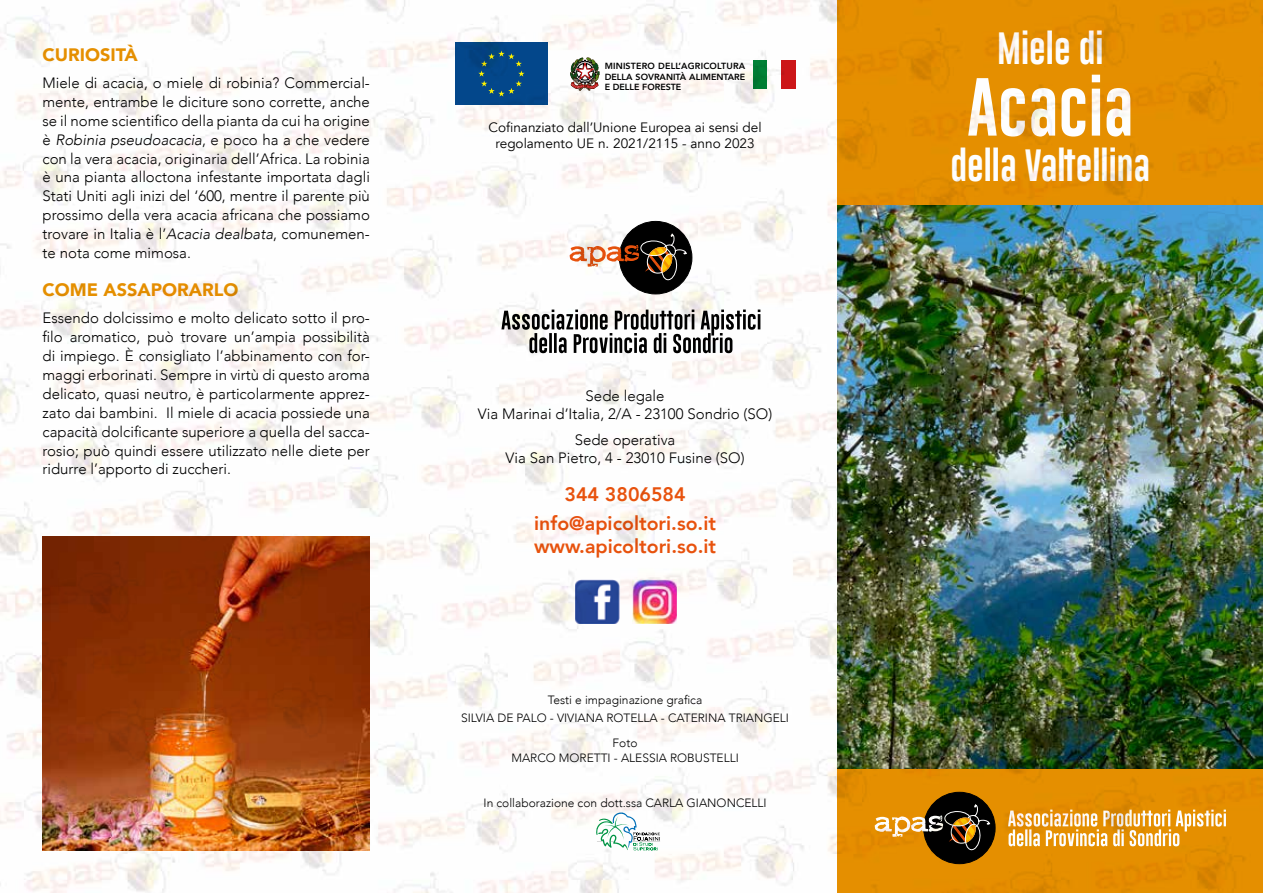
<style>
.page{position:relative;width:1263px;height:893px;background:#fff}
.page>*{position:absolute;margin:0;border:0;box-sizing:border-box;transform-origin:0 0}
.t1{font:60px "Gobold Lowplus";color:#fff}
.t2{font:33px "Gobold Lowplus";color:#fff}
.t3{font:800 19.5px/29px "Avenir";color:#e9530e;text-align:center}
.t4{font:900 18px "Avenir";color:#e69000}
.t5{font:300 15px/18.9px "Avenir";color:#000;text-align:justify}
.t6{font:13.5px/16.4px "Avenir";color:#000;text-align:center}
.t7{font:300 12px/17.4px "Avenir";color:#000;text-align:center}
.t8{font:800 8.85px/10.6px "Avenir";color:#000;text-align:justify}
.s1{font-style:italic}
</style>
<div class="page">
<img style="left:0;top:0;width:1263px;height:893px">
<p class="t4" style="left:43px;top:39px;width:97px">CURIOSITÀ</p>
<p class="t5" style="left:43px;top:73px;width:329px">Miele di acacia, o miele di robinia? Commercial&shy;mente, entrambe le diciture sono corrette, anche se il nome scientifico della pianta da cui ha origine è <span class="s1">Robinia pseudoacacia</span>, e poco ha a che vedere con la vera acacia, originaria dell’Africa. La robinia è una pianta alloctona infestante importata dagli Stati Uniti agli inizi del ‘600, mentre il parente più prossimo della vera acacia africana che possiamo trovare in Italia è l’<span class="s1">Acacia dealbata</span>, comunemen&shy;te nota come mimosa.</p>
<p class="t4" style="left:43px;top:274px;width:197px">COME ASSAPORARLO</p>
<p class="t5" style="left:43px;top:309px;width:329px">Essendo dolcissimo e molto delicato sotto il pro&shy;filo aromatico, può trovare un’ampia possibilità di impiego. È consigliato l’abbinamento con for&shy;maggi erborinati. Sempre in virtù di questo aroma delicato, quasi neutro, è particolarmente apprez&shy;zato dai bambini. Il miele di acacia possiede una capacità dolcificante superiore a quella del sacca&shy;rosio; può quindi essere utilizzato nelle diete per ridurre l’apporto di zuccheri.</p>
<p class="t8" style="left:605px;top:61px;width:142px">MINISTERO DELL’AGRICOLTURA DELLA SOVRANITÀ ALIMENTARE E DELLE FORESTE</p>
<p class="t6" style="left:489px;top:119px;width:275px">Cofinanziato dall’Unione Europea ai sensi del regolamento UE n. 2021/2115 - anno 2023</p>
<p class="t5" style="left:478px;top:386px;width:296px;line-height:18px;text-align:center">Sede legale<br>Via Marinai d’Italia, 2/A - 23100 Sondrio (SO)</p>
<p class="t5" style="left:506px;top:431px;width:241px;line-height:18px;text-align:center">Sede operativa<br>Via San Pietro, 4 - 23010 Fusine (SO)</p>
<h3 class="t3" style="left:534px;top:480px;width:183px">344 3806584 info@apicoltori.so.it</h3>
<h3 class="t3" style="left:534px;top:532px;width:183px">www.apicoltori.so.it</h3>
<p class="t7" style="left:461px;top:691px;width:329px">Testi e impaginazione grafica<br>SILVIA DE PALO - VIVIANA ROTELLA - CATERINA TRIANGELI</p>
<p class="t7" style="left:511px;top:734px;width:229px;line-height:15.9px">Foto<br>MARCO MORETTI - ALESSIA ROBUSTELLI</p>
<p class="t7" style="left:484px;top:794px;width:285px">In collaborazione con dott.ssa CARLA GIANONCELLI</p>
<h2 class="t2" style="left:997px;top:27px;width:108px">Miele di</h2>
<h1 class="t1" style="left:967px;top:68px;width:168px">Acacia</h1>
<h2 class="t2" style="left:950px;top:144px;width:201px">della Valtellina</h2>
</div>
